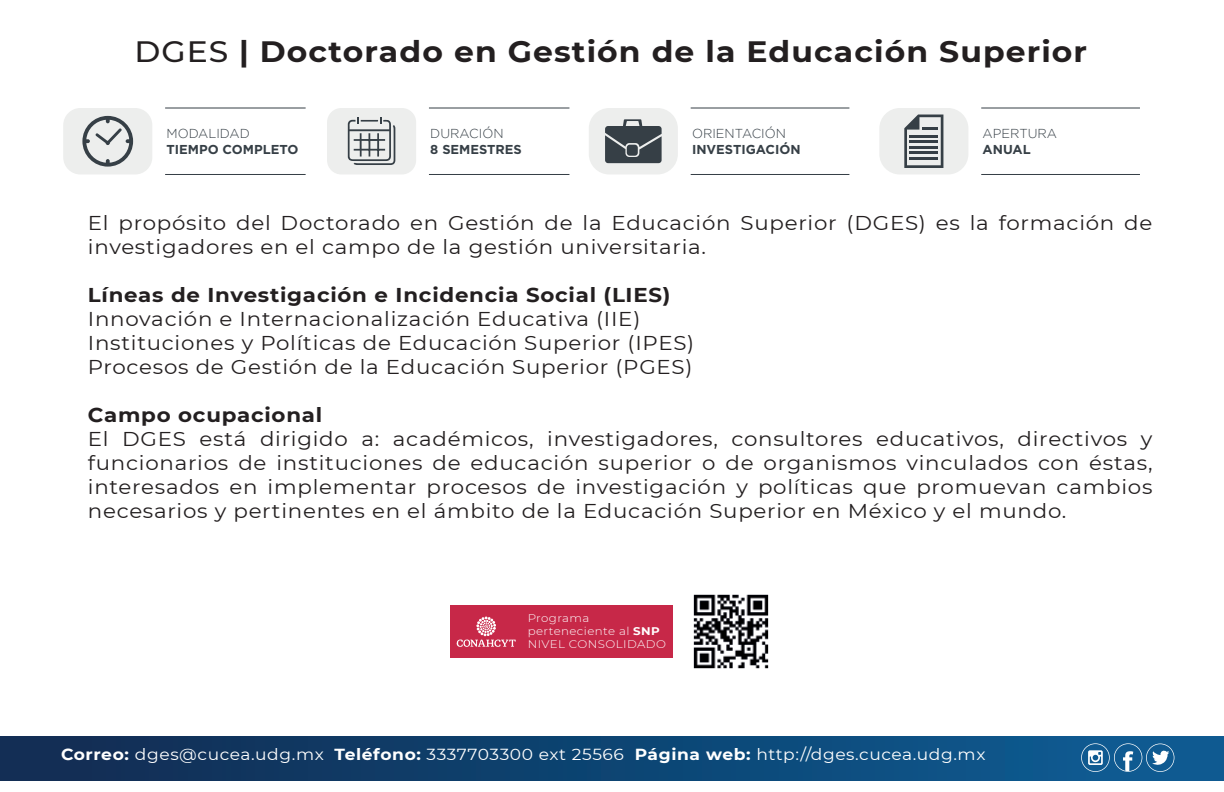
<style>
.page{position:relative;width:1224px;height:792px;background:#fff}
.page>*{position:absolute;margin:0;border:0;box-sizing:border-box;transform-origin:0 0}
.t1{font:700 29.4px "Montserrat";letter-spacing:.035em;color:#231f20;scale:1.07 1}
.t2{font:20px/24px "Montserrat";letter-spacing:.035em;color:#231f20;scale:1.07 1}
.t3{font:700 20px "Montserrat";letter-spacing:.035em;color:#231f20;scale:1.07 1}
.t4{font:16px "Montserrat";letter-spacing:.035em;color:#fff;scale:1.07 1}
.t5{font:700 13px "Gotham";color:#363f46}
.t6{font:300 13px "Gotham";color:#363f46}
.t7{font:300 11px/13.2px "Montserrat";letter-spacing:.035em;color:#fff;scale:1.07 1}
.s1{font-weight:500}
.s2{font-weight:700}
</style>
<div class="page">
<div style="left:63px;top:108px;width:89px;height:66px;background:#edeeed;border-radius:17px"></div>
<svg style="left:82px;top:116px;width:51px;height:51px"></svg>
<hr style="left:165px;top:174px;width:141px;height:1px;background:#363f46">
<hr style="left:165px;top:108px;width:141px;height:1px;background:#363f46">
<div style="left:327px;top:108px;width:89px;height:66px;background:#edeeed;border-radius:14px"></div>
<hr style="left:429px;top:174px;width:140px;height:1px;background:#363f46">
<hr style="left:429px;top:108px;width:140px;height:1px;background:#363f46">
<svg style="left:348px;top:117px;width:47px;height:48px"></svg>
<div style="left:589px;top:108px;width:89px;height:66px;background:#edeeed;border-radius:20px"></div>
<hr style="left:691px;top:174px;width:158px;height:1px;background:#363f46">
<hr style="left:691px;top:108px;width:158px;height:1px;background:#363f46">
<svg style="left:605px;top:119px;width:57px;height:44px"></svg>
<div style="left:879px;top:108px;width:89px;height:66px;background:#edeeed;border-radius:20px"></div>
<hr style="left:981px;top:174px;width:159px;height:1px;background:#363f46">
<hr style="left:981px;top:108px;width:159px;height:1px;background:#363f46">
<div style="left:0;top:736px;width:1224px;height:44px;background:linear-gradient(to right,#112b51,#0d5e95)"></div>
<svg style="left:904px;top:115px;width:39px;height:53px"></svg>
<hr style="left:923px;top:127px;width:15px;height:3px;background:#363f46">
<hr style="left:910px;top:135px;width:28px;height:2px;background:#363f46">
<hr style="left:910px;top:140px;width:28px;height:3px;background:#363f46">
<hr style="left:910px;top:146px;width:28px;height:3px;background:#363f46">
<hr style="left:910px;top:151px;width:28px;height:3px;background:#363f46">
<hr style="left:910px;top:157px;width:28px;height:3px;background:#363f46">
<div style="left:451px;top:605px;width:222px;height:53px;background:#c72848"></div>
<svg style="left:456px;top:617px;width:60px;height:30px"></svg>
<img style="left:693px;top:594px;width:76px;height:75px">
<svg style="left:1081px;top:743px;width:93px;height:29px"></svg>
<h1 class="t1" style="left:134px;top:30px;width:892px"><span class="s1">DGES</span> | Doctorado en Gestión de la Educación Superior</h1>
<p class="t6" style="left:166px;top:126px;width:85px">MODALIDAD</p>
<p class="t5" style="left:166px;top:141px;width:133px">TIEMPO COMPLETO</p>
<p class="t6" style="left:430px;top:126px;width:75px">DURACIÓN</p>
<p class="t5" style="left:430px;top:141px;width:93px">8 SEMESTRES</p>
<p class="t6" style="left:692px;top:126px;width:95px">ORIENTACIÓN</p>
<p class="t5" style="left:692px;top:141px;width:110px">INVESTIGACIÓN</p>
<p class="t6" style="left:983px;top:126px;width:76px">APERTURA</p>
<p class="t5" style="left:983px;top:141px;width:50px">ANUAL</p>
<p class="t2" style="left:88px;top:210px;width:996px">El propósito del Doctorado en Gestión de la Educación Superior (DGES) es la formación de investigadores en el campo de la gestión universitaria.</p>
<p class="t3" style="left:88px;top:280px;width:546px">Líneas de Investigación e Incidencia Social (LIES)</p>
<p class="t2" style="left:88px;top:306px;width:568px">Innovación e Internacionalización Educativa (IIE)<br>Instituciones y Políticas de Educación Superior (IPES)<br>Procesos de Gestión de la Educación Superior (PGES)</p>
<p class="t3" style="left:88px;top:400px;width:221px">Campo ocupacional</p>
<p class="t2" style="left:88px;top:426px;width:996px;text-align:justify">El DGES está dirigido a: académicos, investigadores, consultores educativos, directivos y funcionarios de instituciones de educación superior o de organismos vinculados con éstas, interesados en implementar procesos de investigación y políticas que promuevan cambios necesarios y pertinentes en el ámbito de la Educación Superior en México y el mundo.</p>
<p class="t7" style="left:528px;top:611px;width:131px">Programa perteneciente al <span class="s2">SNP<br></span>NIVEL CONSOLIDADO</p>
<p class="t4" style="left:61px;top:744px;width:865px"><span class="s2">Correo:</span> dges@cucea.udg.mx <span class="s2">Teléfono:</span> 3337703300 ext 25566 <span class="s2">Página web:</span> http://dges.cucea.udg.mx</p>
</div>
